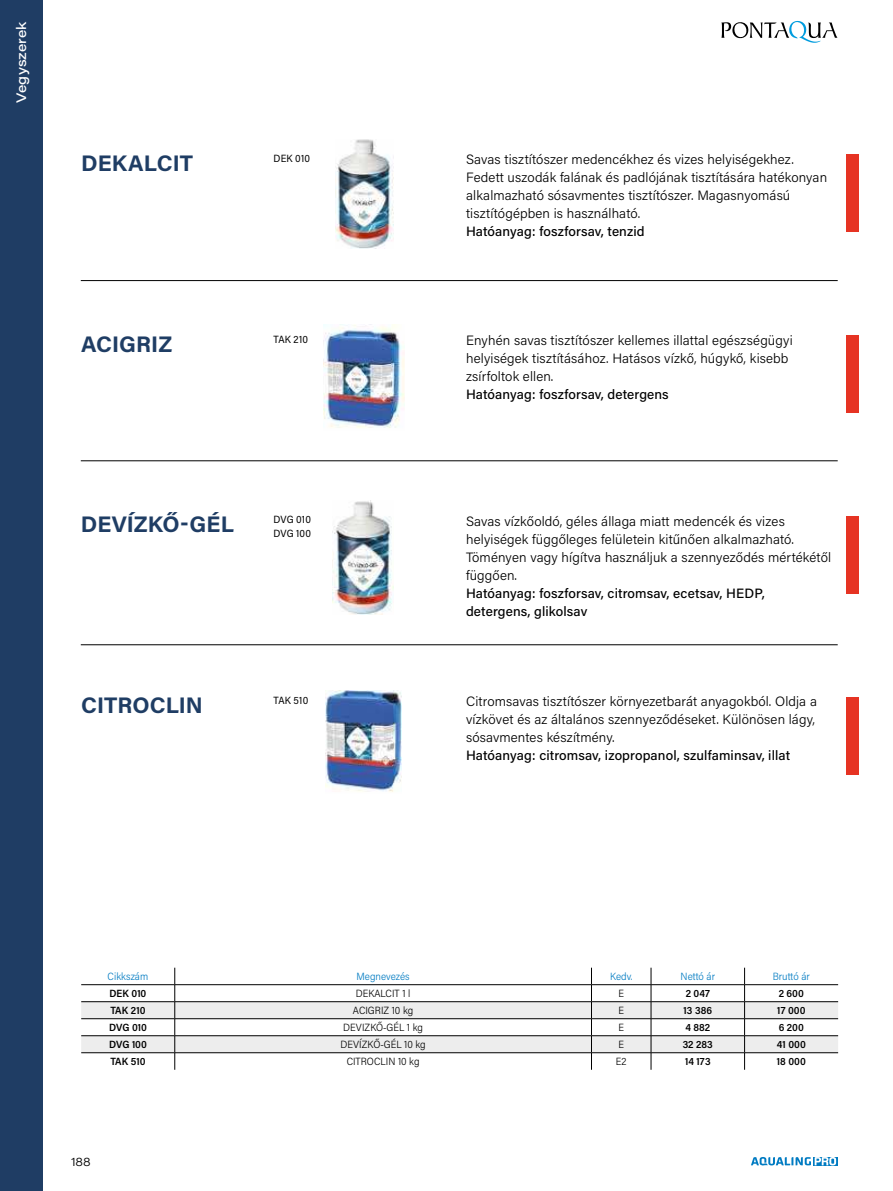
<style>
.page{position:relative;width:893px;height:1191px;background:#fff}
.page>*{position:absolute;margin:0;border:0;box-sizing:border-box;transform-origin:0 0}
.t1{font:700 22.5px "Acumin Pro";color:#1f3d64}
.t2{font:300 13.5px/18px "Acumin Pro";letter-spacing:.01em;color:#000}
.t3{font:500 13.5px/18px "Acumin Pro";letter-spacing:.01em;color:#000}
.t4{font:500 13.5px "Acumin Pro Wide";letter-spacing:.01em;color:#fff}
.t5{font:300 12px "Acumin Pro Wide";color:#000}
.t6{font:600 10.5px "Acumin Pro Semi Cond";color:#000}
.t7{font:300 10.5px "Acumin Pro Semi Cond";color:#000}
.t8{font:300 10.5px "Acumin Pro Semi Cond";color:#007bc2}
.t9{font:10.5px/13.5px "Acumin Pro Semi Cond";letter-spacing:.015em;color:#000}
</style>
<div class="page">
<svg style="left:836px;top:1157px;width:2px;height:8px"></svg>
<svg style="left:751px;top:1157px;width:85px;height:8px"></svg>
<img style="left:335px;top:139px;width:58px;height:109px">
<svg style="left:81px;top:967px;width:757px;height:102px"></svg>
<img style="left:324px;top:325px;width:81px;height:103px">
<img style="left:333px;top:501px;width:60px;height:113px">
<img style="left:325px;top:690px;width:77px;height:102px">
<svg style="left:721px;top:20px;width:116px;height:23px"></svg>
<hr style="left:81px;top:280px;width:757px;height:1px;background:#000">
<hr style="left:81px;top:460px;width:757px;height:1px;background:#000">
<hr style="left:81px;top:644px;width:757px;height:1px;background:#000">
<div style="left:846px;top:154px;width:12px;height:78px;background:#e63323"></div>
<div style="left:846px;top:335px;width:12px;height:78px;background:#e63323"></div>
<div style="left:846px;top:516px;width:12px;height:77px;background:#e63323"></div>
<div style="left:846px;top:697px;width:12px;height:77px;background:#e63323"></div>
<div style="left:0;top:0;width:43px;height:1191px;background:#1f3d64"></div>
<p class="t4" style="left:16px;top:103px;width:83px;rotate:-90deg">Vegyszerek</p>
<h1 class="t1" style="left:81px;top:151px;width:113px">DEKALCIT</h1>
<p class="t9" style="left:274px;top:152px;width:38px">DEK 010</p>
<h1 class="t1" style="left:81px;top:331px;width:93px">ACIGRIZ</h1>
<p class="t9" style="left:274px;top:332px;width:36px">TAK 210</p>
<h1 class="t1" style="left:81px;top:512px;width:155px">DEVÍZKŐ-GÉL</h1>
<p class="t9" style="left:274px;top:513px;width:39px">DVG 010<br>DVG 100</p>
<h1 class="t1" style="left:81px;top:693px;width:123px">CITROCLIN</h1>
<p class="t9" style="left:274px;top:694px;width:36px">TAK 510</p>
<p class="t2" style="left:466px;top:150px;width:363px">Savas tisztítószer medencékhez és vizes helyiségekhez.<br>Fedett uszodák falának és padlójának tisztítására hatékonyan alkalmazható sósavmentes tisztítószer. Magasnyomású tisztítógépben is használható.</p>
<p class="t3" style="left:466px;top:222px;width:180px">Hatóanyag: foszforsav, tenzid</p>
<p class="t2" style="left:466px;top:331px;width:328px">Enyhén savas tisztítószer kellemes illattal egészségügyi helyiségek tisztításához. Hatásos vízkő, húgykő, kisebb zsírfoltok ellen.</p>
<p class="t3" style="left:466px;top:385px;width:204px">Hatóanyag: foszforsav, detergens</p>
<p class="t2" style="left:466px;top:512px;width:367px">Savas vízkőoldó, géles állaga miatt medencék és vizes helyiségek függőleges felületein kitűnően alkalmazható.<br>Töményen vagy hígítva használjuk a szennyeződés mértékétől függően.</p>
<p class="t3" style="left:466px;top:584px;width:300px">Hatóanyag: foszforsav, citromsav, ecetsav, HEDP, detergens, glikolsav</p>
<p class="t2" style="left:466px;top:692px;width:352px">Citromsavas tisztítószer környezetbarát anyagokból. Oldja a vízkövet és az általános szennyeződéseket. Különösen lágy, sósavmentes készítmény.</p>
<p class="t3" style="left:466px;top:746px;width:326px">Hatóanyag: citromsav, izopropanol, szulfaminsav, illat</p>
<p class="t8" style="left:108px;top:970px;width:42px">Cikkszám</p>
<p class="t8" style="left:356px;top:970px;width:55px">Megnevezés</p>
<p class="t8" style="left:610px;top:970px;width:24px">Kedv.</p>
<p class="t8" style="left:681px;top:970px;width:36px">Nettó ár</p>
<p class="t8" style="left:773px;top:970px;width:38px">Bruttó ár</p>
<p class="t6" style="left:110px;top:989px;width:38px">DEK 010</p>
<p class="t7" style="left:356px;top:987px;width:56px">DEKALCIT 1 l</p>
<p class="t7" style="left:618px;top:987px;width:7px">E</p>
<p class="t6" style="left:686px;top:989px;width:26px">2 047</p>
<p class="t6" style="left:779px;top:989px;width:27px">2 600</p>
<p class="t6" style="left:110px;top:1006px;width:37px">TAK 210</p>
<p class="t7" style="left:353px;top:1004px;width:62px">ACIGRIZ 10 kg</p>
<p class="t7" style="left:618px;top:1004px;width:7px">E</p>
<p class="t6" style="left:684px;top:1006px;width:30px">13 386</p>
<p class="t6" style="left:777px;top:1006px;width:30px">17 000</p>
<p class="t6" style="left:109px;top:1023px;width:39px">DVG 010</p>
<p class="t7" style="left:343px;top:1021px;width:81px">DEVIZKŐ-GÉL 1 kg</p>
<p class="t7" style="left:618px;top:1021px;width:7px">E</p>
<p class="t6" style="left:685px;top:1023px;width:26px">4 882</p>
<p class="t6" style="left:779px;top:1023px;width:27px">6 200</p>
<p class="t6" style="left:109px;top:1040px;width:39px">DVG 100</p>
<p class="t7" style="left:340px;top:1038px;width:87px">DEVÍZKŐ-GÉL 10 kg</p>
<p class="t7" style="left:618px;top:1038px;width:7px">E</p>
<p class="t6" style="left:683px;top:1040px;width:32px">32 283</p>
<p class="t6" style="left:777px;top:1040px;width:30px">41 000</p>
<p class="t6" style="left:110px;top:1057px;width:37px">TAK 510</p>
<p class="t7" style="left:347px;top:1055px;width:74px">CITROCLIN 10 kg</p>
<p class="t7" style="left:616px;top:1055px;width:12px">E2</p>
<p class="t6" style="left:685px;top:1057px;width:27px">14 173</p>
<p class="t6" style="left:777px;top:1057px;width:30px">18 000</p>
<p class="t5" style="left:71px;top:1154px;width:21px">188</p>
</div>
